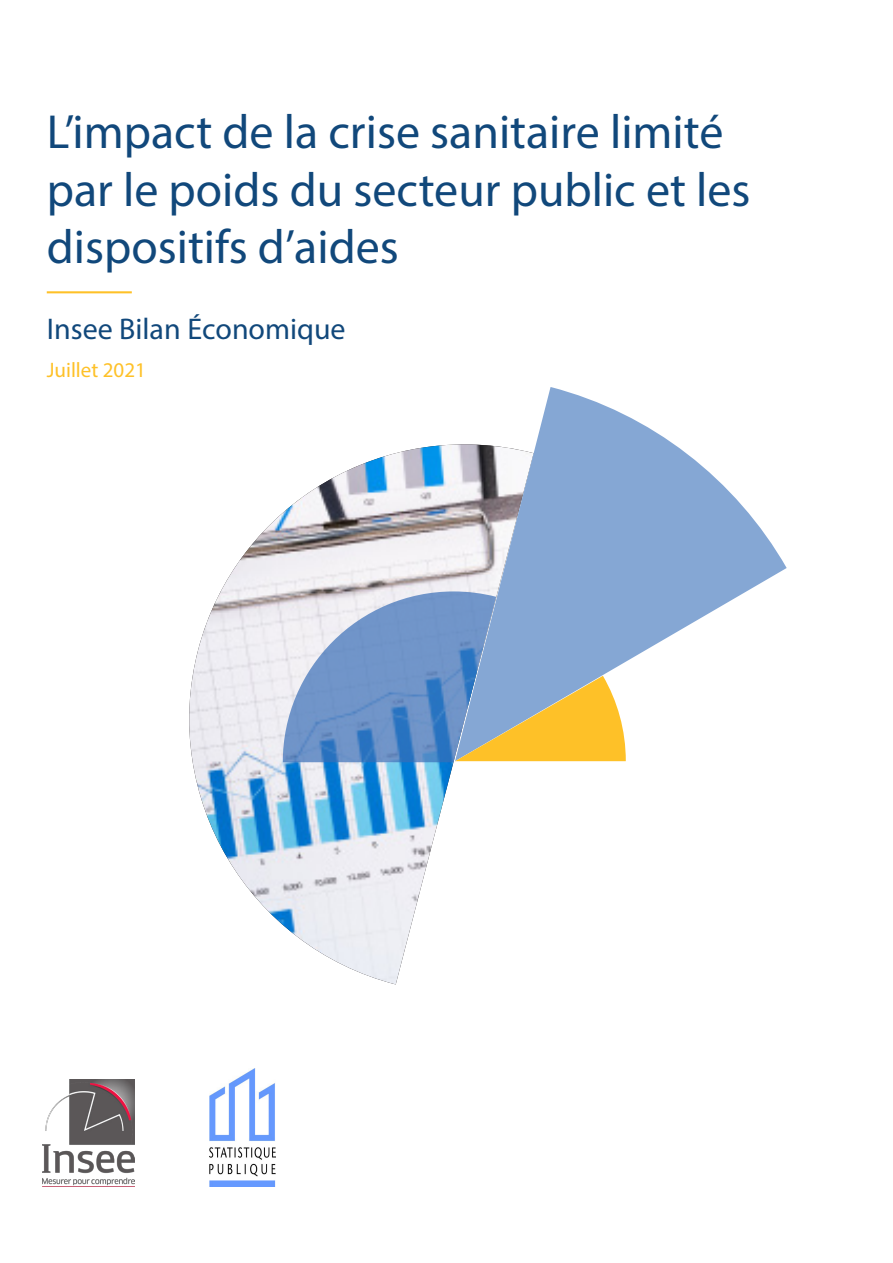
<style>
.page{position:relative;width:893px;height:1263px;background:#fff}
.page>*{position:absolute;margin:0;border:0;box-sizing:border-box;transform-origin:0 0}
.titre_couverture{font:48px/57.6px "Myriad Pro";color:#11487b}
.sous_titre_couvertur{font:30px "Myriad Pro";color:#11487b}
.sous_titre_couvertur-2{font:21px "Myriad Pro";color:#fec128}
</style>
<div class="page">
<hr style="left:47px;top:291px;width:85px;height:2px;background:#fec128">
<img style="left:189px;top:444px;width:266px;height:540px">
<svg style="left:455px;top:387px;width:332px;height:275px;fill:#85a7d4"></svg>
<img style="left:43px;top:1080px;width:92px;height:106px">
<img style="left:209px;top:1068px;width:66px;height:118px">
<svg style="left:283px;top:591px;width:343px;height:171px;background:#94a8bb"></svg>
<p class="titre_couverture" style="left:47px;top:103px;width:705px">L’impact de la crise sanitaire limité par le poids du secteur public et les dispositifs d’aides</p>
<p class="sous_titre_couvertur" style="left:47px;top:311px;width:300px">Insee Bilan Économique</p>
<p class="sous_titre_couvertur-2" style="left:47px;top:357px;width:101px">Juillet 2021</p>
</div>
